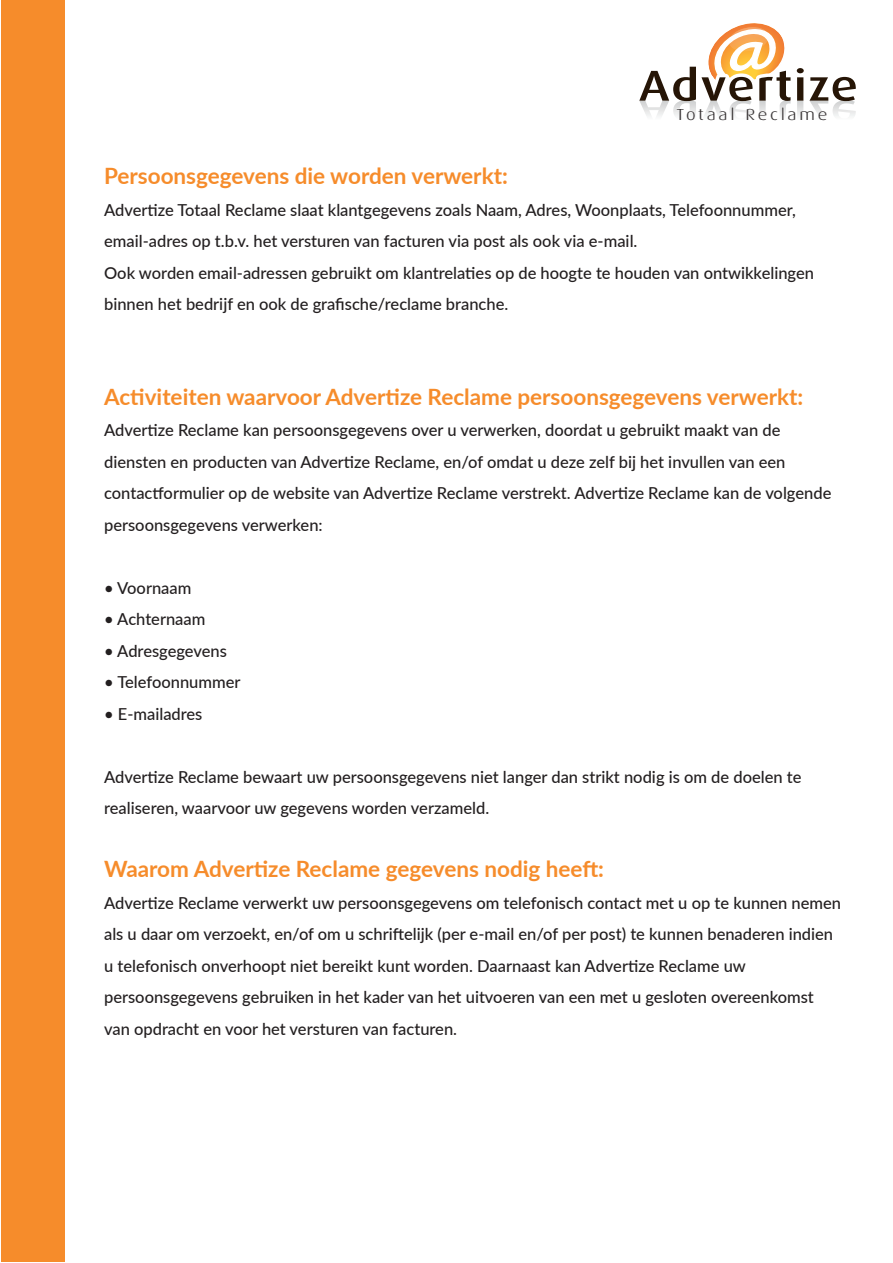
<style>
.page{position:relative;width:893px;height:1263px;background:#fff}
.page>*{position:absolute;margin:0;border:0;box-sizing:border-box;transform-origin:0 0}
.t1{font:700 22.5px "Lato";color:#f68c2b}
.t2{font:500 16.5px/31.5px "Lato";color:#231f20}
.t3{font:300 15.9px "Dax";letter-spacing:.14em;color:#231f20;scale:1.2 1}
</style>
<div class="page">
<div style="left:1px;top:0;width:64px;height:1261px;background:#f68c2b"></div>
<svg style="left:639px;top:23px;width:217px;height:93px"></svg>
<p class="t3" style="left:676px;top:106px;width:127px">Totaal Reclame</p>
<h1 class="t1" style="left:104px;top:159px;width:405px">Persoonsgegevens die worden verwerkt:</h1>
<p class="t2" style="left:104px;top:193px;width:711px">Advertize Totaal Reclame slaat klantgegevens zoals Naam, Adres, Woonplaats, Telefoonnummer, email-adres op t.b.v. het versturen van facturen via post als ook via e-mail.<br>Ook worden email-adressen gebruikt om klantrelaties op de hoogte te houden van ontwikkelingen binnen het bedrijf en ook de grafische/reclame branche.</p>
<h1 class="t1" style="left:104px;top:380px;width:701px">Activiteiten waarvoor Advertize Reclame persoonsgegevens verwerkt:</h1>
<p class="t2" style="left:104px;top:414px;width:729px">Advertize Reclame kan persoonsgegevens over u verwerken, doordat u gebruikt maakt van de diensten en producten van Advertize Reclame, en/of omdat u deze zelf bij het invullen van een contactformulier op de website van Advertize Reclame verstrekt. Advertize Reclame kan de volgende persoonsgegevens verwerken:</p>
<p class="t2" style="left:104px;top:571px;width:89px">• Voornaam</p>
<p class="t2" style="left:104px;top:603px;width:103px">• Achternaam</p>
<p class="t2" style="left:104px;top:634px;width:124px">• Adresgegevens</p>
<p class="t2" style="left:104px;top:666px;width:138px">• Telefoonnummer</p>
<p class="t2" style="left:104px;top:697px;width:100px">• E-mailadres</p>
<p class="t2" style="left:104px;top:760px;width:699px">Advertize Reclame bewaart uw persoonsgegevens niet langer dan strikt nodig is om de doelen te realiseren, waarvoor uw gegevens worden verzameld.</p>
<h1 class="t1" style="left:104px;top:852px;width:501px">Waarom Advertize Reclame gegevens nodig heeft:</h1>
<p class="t2" style="left:104px;top:886px;width:738px">Advertize Reclame verwerkt uw persoonsgegevens om telefonisch contact met u op te kunnen nemen als u daar om verzoekt, en/of om u schriftelijk (per e-mail en/of per post) te kunnen benaderen indien u telefonisch onverhoopt niet bereikt kunt worden. Daarnaast kan Advertize Reclame uw persoonsgegevens gebruiken in het kader van het uitvoeren van een met u gesloten overeenkomst van opdracht en voor het versturen van facturen.</p>
</div>
